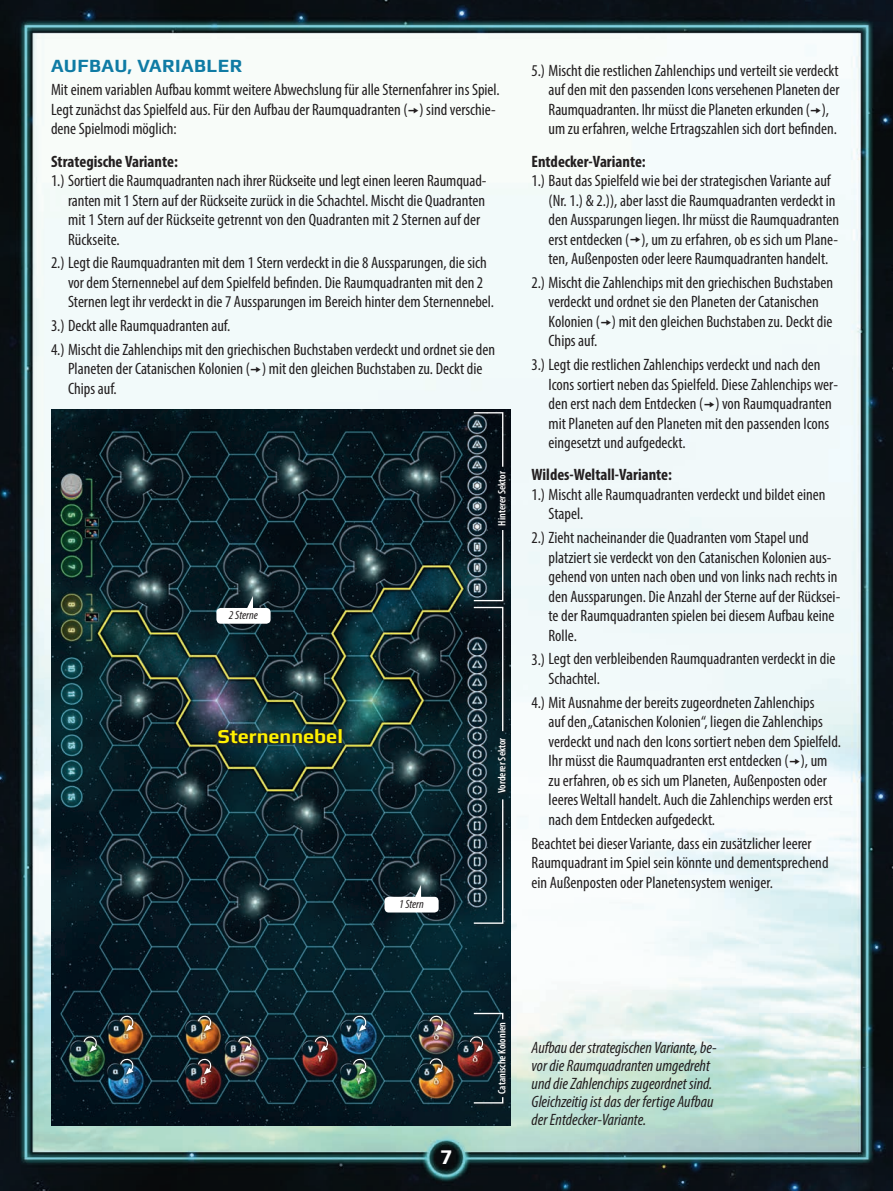
<style>
.page{position:relative;width:893px;height:1191px;background:#fff}
.page>*{position:absolute;margin:0;border:0;box-sizing:border-box;transform-origin:0 0}
.t1{font:700 21px "Play";color:#fff}
.t2{font:700 19.8px "Play";color:#fff101}
.HEAD{font:700 18.75px "Play";letter-spacing:.025em;color:#0f7ba4}
.Copy{font:condensed 16.5px/19.5px "Myriad Pro";color:#231f20}
.Copy-2{font:italic condensed 16.5px/18px "Myriad Pro";color:#231f20}
.Copy-3{font:700 condensed 16.5px "Myriad Pro";color:#231f20}
.Kapitel{font:italic condensed 12px "Myriad Pro";color:#231f20}
.t3{font:600 condensed 10.8px "Myriad Pro";color:#fff}
</style>
<div class="page">
<img style="left:0;top:0;width:893px;height:1191px">
<img style="left:51px;top:410px;width:460px;height:715px">
<div style="left:117px;top:1012px;width:19px;height:22px;background:#231f20;opacity:.5"></div>
<svg style="left:120px;top:1014px;width:14px;height:17px"></svg>
<div style="left:195px;top:1012px;width:19px;height:22px;background:#231f20;opacity:.5"></div>
<svg style="left:198px;top:1014px;width:14px;height:17px"></svg>
<div style="left:350px;top:1012px;width:19px;height:22px;background:#231f20;opacity:.5"></div>
<svg style="left:353px;top:1014px;width:14px;height:17px"></svg>
<div style="left:427px;top:1012px;width:19px;height:22px;background:#231f20;opacity:.5"></div>
<svg style="left:429px;top:1014px;width:15px;height:17px"></svg>
<div style="left:427px;top:1055px;width:19px;height:22px;background:#231f20;opacity:.5"></div>
<svg style="left:429px;top:1057px;width:15px;height:17px"></svg>
<div style="left:117px;top:1055px;width:19px;height:22px;background:#231f20;opacity:.5"></div>
<svg style="left:120px;top:1058px;width:14px;height:16px"></svg>
<div style="left:195px;top:1055px;width:19px;height:22px;background:#231f20;opacity:.5"></div>
<svg style="left:198px;top:1058px;width:14px;height:16px"></svg>
<div style="left:350px;top:1055px;width:19px;height:22px;background:#231f20;opacity:.5"></div>
<svg style="left:353px;top:1058px;width:14px;height:16px"></svg>
<div style="left:81px;top:1033px;width:19px;height:22px;background:#231f20;opacity:.5"></div>
<svg style="left:83px;top:1035px;width:15px;height:17px"></svg>
<div style="left:235px;top:1033px;width:19px;height:22px;background:#231f20;opacity:.5"></div>
<svg style="left:238px;top:1035px;width:14px;height:17px"></svg>
<div style="left:312px;top:1033px;width:19px;height:22px;background:#231f20;opacity:.5"></div>
<svg style="left:315px;top:1035px;width:14px;height:17px"></svg>
<div style="left:467px;top:1033px;width:19px;height:22px;background:#231f20;opacity:.5"></div>
<svg style="left:470px;top:1035px;width:2px;height:17px"></svg>
<div style="left:472px;top:1011px;width:37px;height:96px;background:#231f20;opacity:.7"></div>
<svg style="left:472px;top:1012px;width:32px;height:8px"></svg>
<svg style="left:472px;top:1095px;width:32px;height:9px"></svg>
<div style="left:472px;top:605px;width:37px;height:323px;background:#231f20;opacity:.75"></div>
<svg style="left:472px;top:798px;width:32px;height:126px"></svg>
<div style="left:472px;top:410px;width:37px;height:195px;background:#231f20;opacity:.75"></div>
<svg style="left:472px;top:411px;width:32px;height:57px"></svg>
<svg style="left:472px;top:528px;width:32px;height:204px"></svg>
<svg style="left:384px;top:884px;width:55px;height:28px"></svg>
<svg style="left:216px;top:596px;width:55px;height:27px"></svg>
<div style="left:213px;top:724px;width:134px;height:24px;background:#231f20;opacity:.75"></div>
<svg style="left:409px;top:107px;width:9px;height:6px"></svg>
<svg style="left:251px;top:367px;width:10px;height:5px"></svg>
<svg style="left:811px;top:107px;width:10px;height:6px"></svg>
<svg style="left:631px;top:237px;width:9px;height:6px"></svg>
<svg style="left:601px;top:319px;width:10px;height:6px"></svg>
<svg style="left:704px;top:401px;width:10px;height:6px"></svg>
<svg style="left:790px;top:758px;width:10px;height:6px"></svg>
<p class="HEAD" style="left:51px;top:54px;width:193px">AUFBAU, VARIABLER</p>
<p class="Copy" style="left:51px;top:80px;width:450px">Mit einem variablen Aufbau kommt weitere Abwechslung für alle Sternenfahrer ins Spiel.<br>Legt zunächst das Spielfeld aus. Für den Aufbau der Raumquadranten ( ) sind verschie&shy;dene Spielmodi möglich:</p>
<p class="Copy-3" style="left:51px;top:151px;width:128px">Strategische Variante:</p>
<p class="Copy" style="left:68px;top:171px;width:420px;text-indent:-17px">1.) Sortiert die Raumquadranten nach ihrer Rückseite und legt einen leeren Raumquad&shy;ranten mit 1 Stern auf der Rückseite zurück in die Schachtel. Mischt die Quadranten mit 1 Stern auf der Rückseite getrennt von den Quadranten mit 2 Sternen auf der Rückseite.</p>
<p class="Copy" style="left:68px;top:253px;width:428px;text-indent:-17px">2.) Legt die Raumquadranten mit dem 1 Stern verdeckt in die 8 Aussparungen, die sich vor dem Sternennebel auf dem Spielfeld befinden. Die Raumquadranten mit den 2<br>Sternen legt ihr verdeckt in die 7 Aussparungen im Bereich hinter dem Sternennebel.</p>
<p class="Copy" style="left:51px;top:316px;width:181px">3.) Deckt alle Raumquadranten auf.</p>
<p class="Copy" style="left:68px;top:339px;width:429px;text-indent:-17px">4.) Mischt die Zahlenchips mit den griechischen Buchstaben verdeckt und ordnet sie den<br>Planeten der Catanischen Kolonien ( ) mit den gleichen Buchstaben zu. Deckt die<br>Chips auf.</p>
<p class="Kapitel" style="left:229px;top:608px;width:31px">2 Sterne</p>
<p class="t2" style="left:218px;top:724px;width:127px">Sternennebel</p>
<p class="Kapitel" style="left:399px;top:896px;width:26px">1 Stern</p>
<p class="t3" style="left:495px;top:525px;width:56px;rotate:-90deg">Hinterer Sektor</p>
<p class="t3" style="left:495px;top:793px;width:57px;rotate:-90deg">Vorderer Sektor</p>
<p class="Copy" style="left:548px;top:60px;width:292px;text-indent:-17px">5.) Mischt die restlichen Zahlenchips und verteilt sie verdeckt auf den mit den passenden Icons versehenen Planeten der Raumquadranten. Ihr müsst die Planeten erkunden ( ), um zu erfahren, welche Ertragszahlen sich dort befinden.</p>
<p class="Copy-3" style="left:531px;top:151px;width:116px">Entdecker-Variante:</p>
<p class="Copy" style="left:549px;top:171px;width:292px;text-indent:-17px">1.) Baut das Spielfeld wie bei der strategischen Variante auf (Nr. 1.) &amp; 2.)), aber lasst die Raumquadranten verdeckt in den Aussparungen liegen. Ihr müsst die Raumquadranten erst entdecken ( ), um zu erfahren, ob es sich um Plane&shy;ten, Außenposten oder leere Raumquadranten handelt.</p>
<p class="Copy" style="left:549px;top:272px;width:286px;text-indent:-17px">2.) Mischt die Zahlenchips mit den griechischen Buchstaben verdeckt und ordnet sie den Planeten der Catanischen Kolonien ( ) mit den gleichen Buchstaben zu. Deckt die Chips auf.</p>
<p class="Copy" style="left:548px;top:355px;width:291px;text-indent:-17px">3.) Legt die restlichen Zahlenchips verdeckt und nach den Icons sortiert neben das Spielfeld. Diese Zahlenchips wer&shy;den erst nach dem Entdecken ( ) von Raumquadranten mit Planeten auf den Planeten mit den passenden Icons eingesetzt und aufgedeckt.</p>
<p class="Copy-3" style="left:531px;top:464px;width:142px">Wildes-Weltall-Variante:</p>
<p class="Copy" style="left:549px;top:484px;width:278px;text-indent:-17px">1.) Mischt alle Raumquadranten verdeckt und bildet einen<br>Stapel.</p>
<p class="Copy" style="left:549px;top:528px;width:293px;text-indent:-17px">2.) Zieht nacheinander die Quadranten vom Stapel und platziert sie verdeckt von den Catanischen Kolonien aus&shy;gehend von unten nach oben und von links nach rechts in den Aussparungen. Die Anzahl der Sterne auf der Rücksei&shy;te der Raumquadranten spielen bei diesem Aufbau keine Rolle.</p>
<p class="Copy" style="left:549px;top:649px;width:288px;text-indent:-17px">3.) Legt den verbleibenden Raumquadranten verdeckt in die<br>Schachtel.</p>
<p class="Copy" style="left:548px;top:692px;width:294px;text-indent:-17px">4.) Mit Ausnahme der bereits zugeordneten Zahlenchips<br>auf den „Catanischen Kolonien“, liegen die Zahlenchips verdeckt und nach den Icons sortiert neben dem Spielfeld.<br>Ihr müsst die Raumquadranten erst entdecken ( ), um zu erfahren, ob es sich um Planeten, Außenposten oder leeres Weltall handelt. Auch die Zahlenchips werden erst nach dem Entdecken aufgedeckt.</p>
<p class="Copy" style="left:531px;top:833px;width:299px">Beachtet bei dieser Variante, dass ein zusätzlicher leerer<br>Raumquadrant im Spiel sein könnte und dementsprechend ein Außenposten oder Planetensystem weniger.</p>
<p class="t1" style="left:440px;top:1144px;width:14px">7</p>
<p class="t3" style="left:495px;top:1093px;width:73px;rotate:-90deg">Catanische Kolonien</p>
<p class="Copy-2" style="left:531px;top:1038px;width:187px">Aufbau der strategischen Variante, be&shy;vor die Raumquadranten umgedreht und die Zahlenchips zugeordnet sind.</p>
<p class="Copy-2" style="left:531px;top:1092px;width:183px">Gleichzeitig ist das der fertige Aufbau der Entdecker-Variante.</p>
</div>
